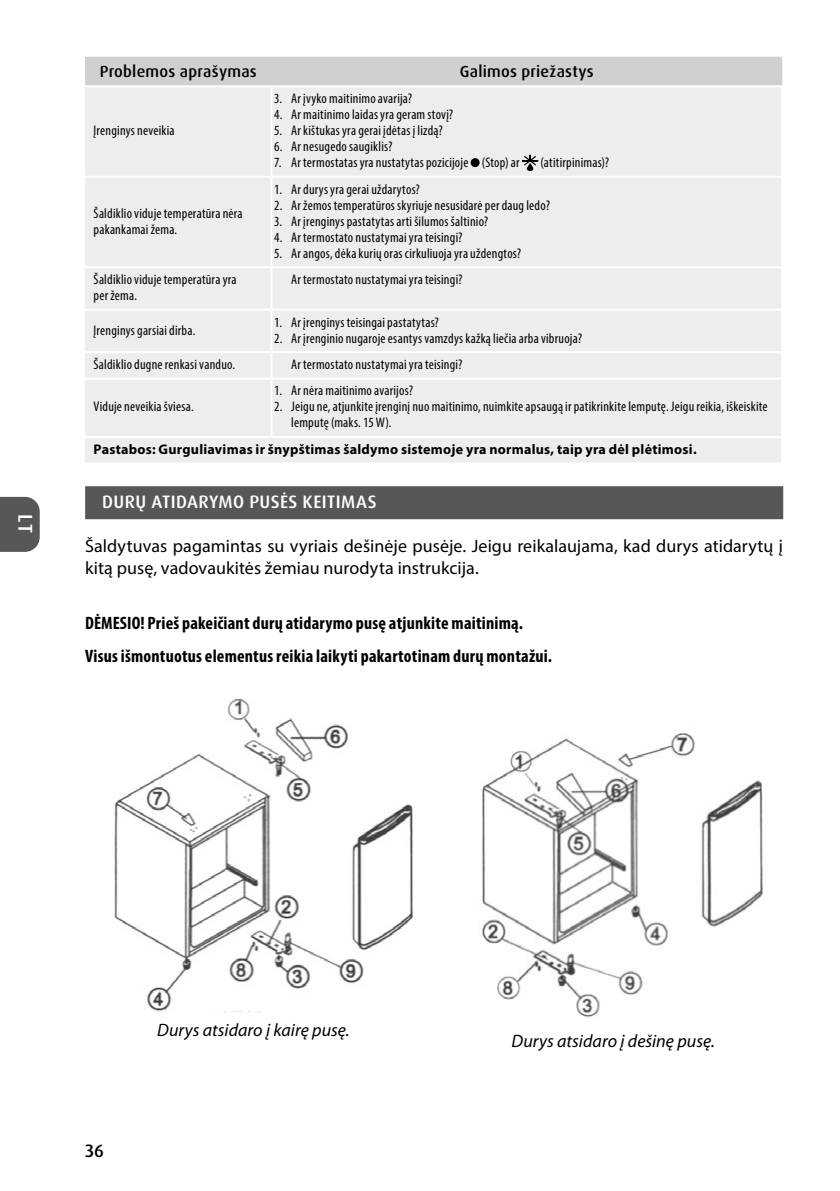
<style>
.page{position:relative;width:840px;height:1191px;background:#fff}
.page>*{position:absolute;margin:0;border:0;box-sizing:border-box;transform-origin:0 0}
.t1{font:500 20px "Dax Pro";color:#fff}
.t2{font:18px/22px "Myriad Pro";letter-spacing:.005em;color:#000}
.t3{font:700 condensed 18px/33px "Myriad Pro";letter-spacing:.01em;color:#000}
.t4{font:italic 18px "Myriad Pro";color:#000}
.t5{font:500 18px "Dax Pro";letter-spacing:.02em;color:#fff}
.t6{font:500 18px "Dax Pro";color:#000}
.t7{font:500 16px "Dax Pro";letter-spacing:.015em;color:#000}
.t8{font:condensed 14px/16px "Myriad Pro";letter-spacing:.015em;color:#000}
.t9{font:700 14px "Myriad Pro";letter-spacing:.02em;color:#000}
</style>
<div class="page">
<svg style="left:0;top:497px;width:40px;height:55px;background:#5f5f5e"></svg>
<div style="left:85px;top:486px;width:697px;height:33px;background:#575756"></div>
<div style="left:85px;top:57px;width:696px;height:28px;background:#d0d0d0"></div>
<div style="left:85px;top:87px;width:695px;height:375px;background:#ededed"></div>
<hr style="left:85px;top:436px;width:186px;height:2px;background:#fff">
<hr style="left:271px;top:436px;width:511px;height:2px;background:#fff">
<hr style="left:270px;top:87px;width:2px;height:89px;background:#fff">
<hr style="left:85px;top:176px;width:186px;height:2px;background:#fff">
<hr style="left:271px;top:176px;width:511px;height:2px;background:#fff">
<hr style="left:270px;top:178px;width:2px;height:88px;background:#fff">
<hr style="left:85px;top:266px;width:186px;height:2px;background:#fff">
<hr style="left:271px;top:266px;width:511px;height:2px;background:#fff">
<hr style="left:270px;top:268px;width:2px;height:41px;background:#fff">
<hr style="left:85px;top:309px;width:186px;height:2px;background:#fff">
<hr style="left:271px;top:309px;width:511px;height:2px;background:#fff">
<hr style="left:270px;top:311px;width:2px;height:40px;background:#fff">
<hr style="left:85px;top:351px;width:186px;height:2px;background:#fff">
<hr style="left:271px;top:351px;width:511px;height:2px;background:#fff">
<hr style="left:270px;top:353px;width:2px;height:24px;background:#fff">
<hr style="left:85px;top:377px;width:186px;height:2px;background:#fff">
<hr style="left:271px;top:377px;width:511px;height:2px;background:#fff">
<hr style="left:270px;top:379px;width:2px;height:57px;background:#fff">
<div style="left:470px;top:158px;width:9px;height:9px;background:#000;border-radius:50%"></div>
<svg style="left:521px;top:154px;width:17px;height:17px"></svg>
<img style="left:114px;top:698px;width:299px;height:314px">
<img style="left:482px;top:733px;width:281px;height:285px">
<h1 class="t1" style="left:38px;top:514px;width:20px;rotate:90deg">LT</h1>
<p class="t7" style="left:100px;top:61px;width:158px">Problemos aprašymas</p>
<p class="t7" style="left:459px;top:61px;width:135px">Galimos priežastys</p>
<p class="t8" style="left:94px;top:122px;width:82px">Įrenginys neveikia</p>
<p class="t8" style="left:94px;top:205px;width:150px">Šaldiklio viduje temperatūra nėra pakankamai žema.</p>
<p class="t8" style="left:274px;top:90px;width:139px">3. Ar įvyko maitinimo avarija?</p>
<p class="t8" style="left:274px;top:106px;width:180px">4. Ar maitinimo laidas yra geram stovį?</p>
<p class="t8" style="left:274px;top:122px;width:170px">5. Ar kištukas yra gerai įdėtas į lizdą?</p>
<p class="t8" style="left:274px;top:138px;width:120px">6. Ar nesugedo saugiklis?</p>
<p class="t8" style="left:274px;top:154px;width:247px">7. Ar termostatas yra nustatytas pozicijoje (Stop) ar</p>
<p class="t8" style="left:540px;top:154px;width:70px">(atitirpinimas)?</p>
<p class="t8" style="left:274px;top:181px;width:147px">1. Ar durys yra gerai uždarytos?</p>
<p class="t8" style="left:274px;top:197px;width:277px">2. Ar žemos temperatūros skyriuje nesusidarė per daug ledo?</p>
<p class="t8" style="left:274px;top:213px;width:215px">3. Ar įrenginys pastatytas arti šilumos šaltinio?</p>
<p class="t8" style="left:274px;top:229px;width:190px">4. Ar termostato nustatymai yra teisingi?</p>
<p class="t8" style="left:274px;top:245px;width:248px">5. Ar angos, dėka kurių oras cirkuliuoja yra uždengtos?</p>
<p class="t8" style="left:94px;top:271px;width:144px">Šaldiklio viduje temperatūra yra per žema.</p>
<p class="t8" style="left:291px;top:271px;width:173px">Ar termostato nustatymai yra teisingi?</p>
<p class="t8" style="left:94px;top:322px;width:103px">Įrenginys garsiai dirba.</p>
<p class="t8" style="left:274px;top:314px;width:166px">1. Ar įrenginys teisingai pastatytas?</p>
<p class="t8" style="left:274px;top:330px;width:309px">2. Ar įrenginio nugaroje esantys vamzdys kažką liečia arba vibruoja?</p>
<p class="t8" style="left:94px;top:356px;width:143px">Šaldiklio dugne renkasi vanduo.</p>
<p class="t8" style="left:291px;top:356px;width:173px">Ar termostato nustatymai yra teisingi?</p>
<p class="t8" style="left:94px;top:398px;width:102px">Viduje neveikia šviesa.</p>
<p class="t8" style="left:274px;top:382px;width:140px">1. Ar nėra maitinimo avarijos?</p>
<p class="t8" style="left:291px;top:398px;width:477px;text-indent:-17px">2. Jeigu ne, atjunkite įrenginį nuo maitinimo, nuimkite apsaugą ir patikrinkite lemputę. Jeigu reikia, iškeiskite lemputę (maks. 15 W).</p>
<p class="t9" style="left:93px;top:440px;width:604px">Pastabos: Gurguliavimas ir šnypštimas šaldymo sistemoje yra normalus, taip yra dėl plėtimosi.</p>
<p class="t5" style="left:102px;top:490px;width:276px">DURŲ ATIDARYMO PUSĖS KEITIMAS</p>
<p class="t2" style="left:85px;top:534px;width:699px">Šaldytuvas pagamintas su vyriais dešinėje pusėje. Jeigu reikalaujama, kad durys atidarytų į kitą pusę, vadovaukitės žemiau nurodyta instrukcija.</p>
<p class="t3" style="left:85px;top:606px;width:468px">DĖMESIO! Prieš pakeičiant durų atidarymo pusę atjunkite maitinimą.<br>Visus išmontuotus elementus reikia laikyti pakartotinam durų montažui.</p>
<p class="t6" style="left:85px;top:1139px;width:20px">36</p>
<p class="t4" style="left:157px;top:1020px;width:194px">Durys atsidaro į kairę pusę.</p>
<p class="t4" style="left:511px;top:1031px;width:205px">Durys atsidaro į dešinę pusę.</p>
</div>
